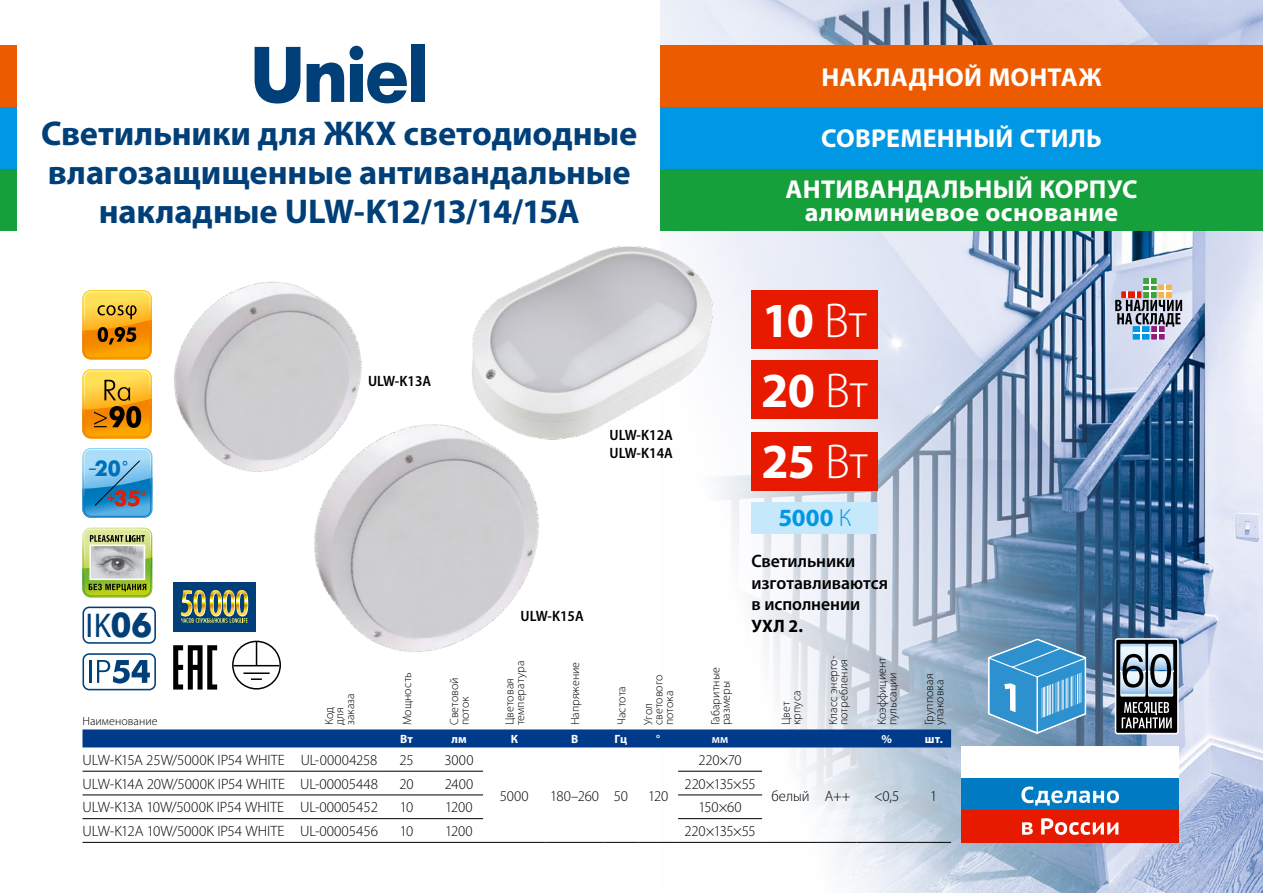
<style>
.page{position:relative;width:1263px;height:893px;background:#fff}
.page>*{position:absolute;margin:0;border:0;box-sizing:border-box;transform-origin:0 0}
.t1{font:700 49.2px "Myriad Pro";color:#fff}
.t2{font:700 34.5px/39px "Myriad Pro";letter-spacing:-.005em;color:#003f77;text-align:center}
.t3{font:semi-condensed 34.5px "Myriad Pro";color:#003f77}
.t4{font:700 25.95px/50.7px "Myriad Pro";letter-spacing:.01em;color:#fff;text-align:center}
.t5{font:700 24.9px "Myriad Pro";color:#0097e5}
.t6{font:700 21.9px "Futuris C";color:#0070b8}
.t7{font:700 21.9px "Futuris C";color:#e71a00}
.t8{font:600 18px/21.6px "Myriad Pro";letter-spacing:-.005em;color:#000}
.t9{font:700 18px "Myriad Pro";color:#000}
.t10{font:700 16.05px "Futuris C";color:#e71a00;scale:.95 1}
.t11{font:300 15px "Myriad Pro";letter-spacing:-.005em;color:#000}
.t12{font:600 semi-condensed 15px/18px "Myriad Pro";color:#000}
.t13{font:700 13.8px/29.7px "Futuris C";color:#0070b8;text-align:center;scale:.95 1}
.t14{font:300 12px/10.5px "Myriad Pro";letter-spacing:.005em;color:#000}
.t15{font:700 12px "Myriad Pro";letter-spacing:.015em;color:#fff}
.t16{font:600 12px "Myriad Pro";color:#fff}
.s1{font-size:16.05px}
.s2{color:#e71a00}
.s3{font-family:"Futuris C";font-weight:700;font-stretch:normal}
.s4{font-weight:300}
</style>
<div class="page">
<img style="left:660px;top:0;width:603px;height:893px">
<div style="left:82px;top:729px;width:869px;height:18px;background:#003b8b"></div>
<hr style="left:82px;top:771px;width:218px;height:1px;background:#000">
<hr style="left:300px;top:771px;width:78px;height:1px;background:#000">
<hr style="left:378px;top:771px;width:57px;height:1px;background:#000">
<hr style="left:435px;top:771px;width:48px;height:1px;background:#000">
<hr style="left:678px;top:771px;width:84px;height:1px;background:#000">
<hr style="left:82px;top:795px;width:218px;height:1px;background:#000">
<hr style="left:300px;top:795px;width:78px;height:1px;background:#000">
<hr style="left:378px;top:795px;width:57px;height:1px;background:#000">
<hr style="left:435px;top:795px;width:48px;height:1px;background:#000">
<hr style="left:678px;top:795px;width:84px;height:1px;background:#000">
<hr style="left:82px;top:818px;width:218px;height:1px;background:#000">
<hr style="left:300px;top:818px;width:78px;height:1px;background:#000">
<hr style="left:378px;top:818px;width:57px;height:1px;background:#000">
<hr style="left:435px;top:818px;width:48px;height:1px;background:#000">
<hr style="left:678px;top:818px;width:84px;height:1px;background:#000">
<hr style="left:82px;top:842px;width:218px;height:1px;background:#000">
<hr style="left:300px;top:842px;width:78px;height:1px;background:#000">
<hr style="left:378px;top:842px;width:57px;height:1px;background:#000">
<hr style="left:435px;top:842px;width:48px;height:1px;background:#000">
<hr style="left:483px;top:842px;width:63px;height:1px;background:#000">
<hr style="left:546px;top:842px;width:58px;height:1px;background:#000">
<hr style="left:604px;top:842px;width:34px;height:1px;background:#000">
<hr style="left:638px;top:842px;width:40px;height:1px;background:#000">
<hr style="left:678px;top:842px;width:84px;height:1px;background:#000">
<hr style="left:762px;top:842px;width:57px;height:1px;background:#000">
<hr style="left:819px;top:842px;width:37px;height:1px;background:#000">
<hr style="left:856px;top:842px;width:60px;height:1px;background:#000">
<hr style="left:916px;top:842px;width:35px;height:1px;background:#000">
<div style="left:660px;top:45px;width:440px;height:62px;background:#ed5b00"></div>
<div style="left:1057px;top:45px;width:206px;height:62px;background:#ed5b00"></div>
<div style="left:0;top:45px;width:16px;height:62px;background:#ed5b00"></div>
<div style="left:660px;top:107px;width:440px;height:62px;background:#0097e5"></div>
<div style="left:1057px;top:107px;width:206px;height:62px;background:#0097e5"></div>
<div style="left:0;top:107px;width:16px;height:62px;background:#0097e5"></div>
<div style="left:660px;top:169px;width:440px;height:62px;background:#15a03b"></div>
<div style="left:1057px;top:169px;width:206px;height:62px;background:#15a03b"></div>
<div style="left:0;top:169px;width:16px;height:62px;background:#15a03b"></div>
<svg style="left:255px;top:47px;width:45px;height:57px"></svg>
<svg style="left:307px;top:63px;width:37px;height:39px"></svg>
<svg style="left:350px;top:46px;width:57px;height:57px"></svg>
<div style="left:411px;top:44px;width:13px;height:58px;background:#003f77"></div>
<svg style="left:82px;top:290px;width:58px;height:69px;background:#dea024"></svg>
<svg style="left:82px;top:369px;width:58px;height:69px;background:#d59b24"></svg>
<svg style="left:82px;top:528px;width:70px;height:69px;background:#adbb80"></svg>
<div style="left:751px;top:432px;width:127px;height:58px;background:#e71a00"></div>
<div style="left:961px;top:746px;width:218px;height:32px;background:#fff"></div>
<div style="left:961px;top:778px;width:218px;height:32px;background:#007ac3"></div>
<div style="left:961px;top:810px;width:218px;height:33px;background:#e71a00"></div>
<svg style="left:1021px;top:786px;width:98px;height:20px"></svg>
<svg style="left:1022px;top:822px;width:11px;height:13px"></svg>
<svg style="left:1041px;top:818px;width:77px;height:17px"></svg>
<svg style="left:1151px;top:326px;width:14px;height:14px"></svg>
<svg style="left:1133px;top:326px;width:16px;height:14px"></svg>
<svg style="left:1115px;top:278px;width:67px;height:61px;background:#9ea1aa"></svg>
<div style="left:83px;top:653px;width:73px;height:37px;border:2px solid #003f77;border-radius:6px"></div>
<hr style="left:89px;top:660px;width:2px;height:23px;background:#003f77">
<svg style="left:97px;top:660px;width:53px;height:23px"></svg>
<div style="left:173px;top:582px;width:83px;height:49px;background:#003f77"></div>
<svg style="left:181px;top:590px;width:67px;height:33px"></svg>
<svg style="left:1115px;top:639px;width:63px;height:95px"></svg>
<div style="left:1115px;top:638px;width:64px;height:96px;border:2px solid #fff;border-radius:2px"></div>
<svg style="left:1120px;top:644px;width:53px;height:84px;background:#7a838c"></svg>
<div style="left:751px;top:360px;width:127px;height:59px;background:#e71a00"></div>
<div style="left:751px;top:290px;width:127px;height:59px;background:#e71a00"></div>
<div style="left:751px;top:502px;width:127px;height:31px;background:#c6e8fb"></div>
<svg style="left:232px;top:640px;width:32px;height:50px"></svg>
<svg style="left:173px;top:645px;width:44px;height:45px"></svg>
<svg style="left:82px;top:448px;width:70px;height:70px;background:#60b0dd"></svg>
<div style="left:83px;top:607px;width:73px;height:37px;border:2px solid #003f77;border-radius:6px"></div>
<img style="left:264px;top:424px;width:275px;height:265px">
<img style="left:442px;top:231px;width:282px;height:229px">
<img style="left:140px;top:281px;width:264px;height:226px">
<svg style="left:987px;top:638px;width:100px;height:97px;background:#5ba1ce"></svg>
<h2 class="t2" style="left:41px;top:113px;width:598px">Светильники для ЖКХ светодиодные влагозащищенные антивандальные накладные ULW-K12/13/14/15A</h2>
<h3 class="t4" style="left:821px;top:51px;width:282px">НАКЛАДНОЙ МОНТАЖ</h3>
<h3 class="t4" style="left:785px;top:112px;width:353px">СОВРЕМЕННЫЙ СТИЛЬ<br>АНТИВАНДАЛЬНЫЙ КОРПУС</h3>
<h3 class="t4" style="left:805px;top:186px;width:315px">алюминиевое основание</h3>
<h3 class="t6" style="left:95px;top:456px;width:28px">20</h3>
<h3 class="t7" style="left:114px;top:486px;width:28px">35</h3>
<p class="t13" style="left:89px;top:454px;width:44px">– <span class="s1">° </span><span class="s2">+</span></p>
<p class="t10" style="left:139px;top:487px;width:10px">°</p>
<h2 class="t3" style="left:86px;top:604px;width:68px">IK<span class="s3">06</span></h2>
<p class="t14" style="left:82px;top:716px;width:77px">Наименование</p>
<p class="t12" style="left:368px;top:371px;width:65px">ULW-K13A</p>
<p class="t14" style="left:324px;top:725px;width:33px;rotate:-90deg">Код для заказа</p>
<p class="t14" style="left:402px;top:725px;width:55px;rotate:-90deg">Мощность</p>
<p class="t14" style="left:449px;top:725px;width:49px;rotate:-90deg">Световой поток</p>
<p class="t12" style="left:521px;top:606px;width:65px">ULW-K15A</p>
<p class="t14" style="left:504px;top:725px;width:66px;rotate:-90deg">Цветовая температура</p>
<p class="t14" style="left:570px;top:725px;width:65px;rotate:-90deg">Напряжение</p>
<p class="t12" style="left:610px;top:426px;width:65px">ULW-K12A<br>ULW-K14A</p>
<p class="t14" style="left:616px;top:725px;width:40px;rotate:-90deg">Частота</p>
<p class="t14" style="left:643px;top:725px;width:52px;rotate:-90deg">Угол светового потока</p>
<p class="t14" style="left:710px;top:725px;width:59px;rotate:-90deg">Габаритные размеры</p>
<h1 class="t1" style="left:762px;top:288px;width:106px">10 <span class="s4">Вт</span></h1>
<h1 class="t1" style="left:761px;top:358px;width:108px">20 <span class="s4">Вт</span></h1>
<h1 class="t1" style="left:761px;top:429px;width:108px">25 <span class="s4">Вт</span></h1>
<h3 class="t5" style="left:778px;top:501px;width:74px">5000 <span class="s4">К</span></h3>
<p class="t8" style="left:751px;top:550px;width:138px">Светильники изготавливаются в исполнении</p>
<p class="t9" style="left:751px;top:614px;width:53px">УХЛ 2.</p>
<p class="t14" style="left:781px;top:725px;width:36px;rotate:-90deg">Цвет крпуса</p>
<p class="t14" style="left:828px;top:725px;width:71px;rotate:-90deg">Класс энерго&shy;потребления</p>
<p class="t14" style="left:877px;top:725px;width:70px;rotate:-90deg">Коэффициент пульсации</p>
<p class="t14" style="left:924px;top:725px;width:53px;rotate:-90deg">Групповая упаковка</p>
<p class="t15" style="left:400px;top:731px;width:14px">Вт</p>
<p class="t15" style="left:451px;top:731px;width:17px">лм</p>
<p class="t15" style="left:511px;top:731px;width:9px">К</p>
<p class="t15" style="left:571px;top:731px;width:9px">В</p>
<p class="t15" style="left:615px;top:731px;width:14px">Гц</p>
<p class="t16" style="left:656px;top:731px;width:6px">°</p>
<p class="t11" style="left:82px;top:752px;width:296px">ULW-K15A 25W/5000K IP54 WHITE UL-00004258</p>
<p class="t11" style="left:399px;top:752px;width:16px">25</p>
<p class="t11" style="left:444px;top:752px;width:30px">3000</p>
<p class="t16" style="left:712px;top:731px;width:18px">мм</p>
<p class="t15" style="left:881px;top:731px;width:12px">%</p>
<p class="t15" style="left:925px;top:731px;width:20px">шт.</p>
<p class="t11" style="left:698px;top:752px;width:45px">220×70</p>
<p class="t11" style="left:82px;top:775px;width:297px">ULW-K14A 20W/5000K IP54 WHITE UL-00005448</p>
<p class="t11" style="left:399px;top:775px;width:16px">20</p>
<p class="t11" style="left:445px;top:775px;width:30px">2400</p>
<p class="t11" style="left:685px;top:775px;width:73px">220×135×55</p>
<p class="t11" style="left:82px;top:799px;width:297px">ULW-K13A 10W/5000K IP54 WHITE UL-00005452</p>
<p class="t11" style="left:400px;top:799px;width:15px">10</p>
<p class="t11" style="left:445px;top:799px;width:29px">1200</p>
<p class="t11" style="left:698px;top:799px;width:45px">150×60</p>
<p class="t11" style="left:82px;top:823px;width:297px">ULW-K12A 10W/5000K IP54 WHITE UL-00005456</p>
<p class="t11" style="left:400px;top:823px;width:15px">10</p>
<p class="t11" style="left:445px;top:823px;width:29px">1200</p>
<p class="t11" style="left:684px;top:823px;width:73px">220×135×55</p>
<p class="t11" style="left:500px;top:787px;width:30px">5000</p>
<p class="t11" style="left:550px;top:787px;width:79px">180–260 50</p>
<p class="t11" style="left:648px;top:787px;width:22px">120</p>
<p class="t11" style="left:772px;top:787px;width:81px">белый А++</p>
<p class="t11" style="left:874px;top:787px;width:27px">&lt;0,5</p>
<p class="t11" style="left:930px;top:787px;width:9px">1</p>
</div>
